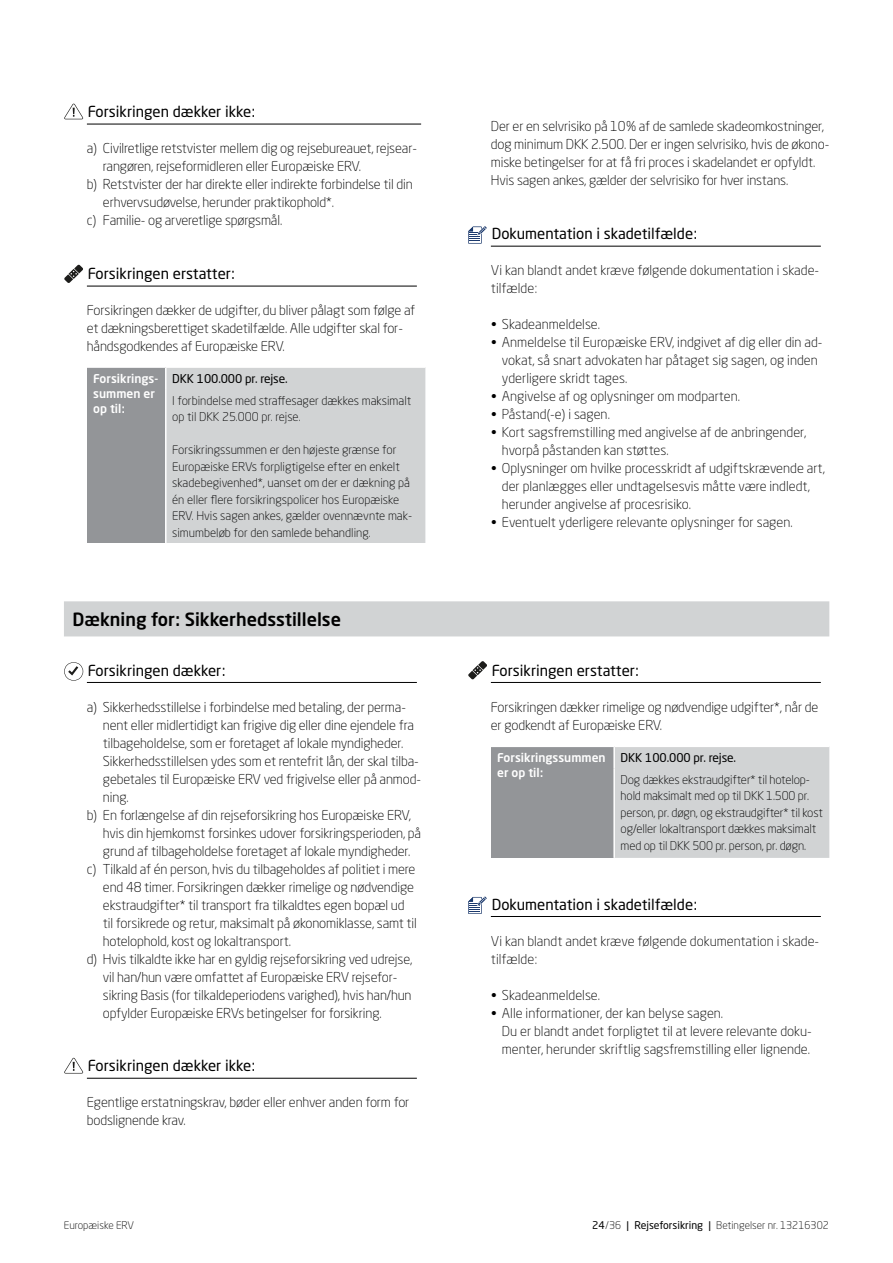
<style>
.page{position:relative;width:893px;height:1263px;background:#fff}
.page>*{position:absolute;margin:0;border:0;box-sizing:border-box;transform-origin:0 0}
.t1{font:500 18px "Neo Sans Pro";color:#000}
.t2{font:15px "Neo Sans W1 G";color:#000}
.t3{font:300 13.5px/18px "Neo Sans W1 G";letter-spacing:-.01em;color:#000}
.t4{font:300 12px/16.5px "Neo Sans W1 G";color:#000}
.t5{font:500 12px/15px "Neo Sans Pro";color:#fff}
.t6{font:12px "Neo Sans W1 G";letter-spacing:-.01em;color:#000}
.t7{font:300 10.5px "Neo Sans W1 G";color:#000}
.s1{font-weight:400}
</style>
<div class="page">
<hr style="left:87px;top:124px;width:334px;height:1px;background:#000">
<hr style="left:87px;top:286px;width:330px;height:1px;background:#000">
<svg style="left:64px;top:104px;width:19px;height:15px"></svg>
<svg style="left:64px;top:265px;width:19px;height:18px"></svg>
<div style="left:87px;top:367px;width:79px;height:176px;background:#939598"></div>
<div style="left:167px;top:368px;width:258px;height:175px;background:#d1d3d4"></div>
<hr style="left:87px;top:366px;width:79px;height:2px;background:#fff">
<hr style="left:165px;top:368px;width:2px;height:21px;background:#fff">
<hr style="left:165px;top:389px;width:2px;height:154px;background:#fff">
<hr style="left:491px;top:246px;width:330px;height:1px;background:#000">
<svg style="left:468px;top:226px;width:19px;height:17px"></svg>
<div style="left:64px;top:601px;width:765px;height:35px;background:#d1d3d4"></div>
<hr style="left:87px;top:682px;width:330px;height:1px;background:#000">
<hr style="left:87px;top:1078px;width:330px;height:1px;background:#000">
<svg style="left:64px;top:662px;width:19px;height:19px"></svg>
<svg style="left:64px;top:1058px;width:19px;height:15px"></svg>
<hr style="left:491px;top:682px;width:330px;height:1px;background:#000">
<hr style="left:491px;top:916px;width:330px;height:1px;background:#000">
<svg style="left:468px;top:661px;width:19px;height:18px"></svg>
<div style="left:491px;top:746px;width:123px;height:112px;background:#939598"></div>
<div style="left:615px;top:747px;width:214px;height:111px;background:#d1d3d4"></div>
<hr style="left:491px;top:745px;width:123px;height:2px;background:#fff">
<hr style="left:613px;top:747px;width:2px;height:21px;background:#fff">
<hr style="left:613px;top:768px;width:2px;height:90px;background:#fff">
<svg style="left:468px;top:896px;width:19px;height:18px"></svg>
<p class="t2" style="left:88px;top:103px;width:169px">Forsikringen dækker ikke:</p>
<p class="t3" style="left:87px;top:139px;width:332px">a) Civilretlige retstvister mellem dig og rejsebureauet, rejsear-</p>
<p class="t3" style="left:103px;top:157px;width:260px">rangøren, rejseformidleren eller Europæiske ERV.</p>
<p class="t3" style="left:87px;top:175px;width:327px">b) Retstvister der har direkte eller indirekte forbindelse til din</p>
<p class="t3" style="left:103px;top:193px;width:233px">erhvervsudøvelse, herunder praktikophold*.</p>
<p class="t3" style="left:87px;top:211px;width:197px">c) Familie- og arveretlige spørgsmål.</p>
<p class="t2" style="left:88px;top:265px;width:149px">Forsikringen erstatter:</p>
<p class="t3" style="left:87px;top:301px;width:330px">Forsikringen dækker de udgifter, du bliver pålagt som følge af et dækningsberettiget skadetilfælde. Alle udgifter skal for&shy;håndsgodkendes af Europæiske ERV.</p>
<p class="t5" style="left:93px;top:370px;width:66px">Forsikrings&shy;summen er op til:</p>
<p class="t6" style="left:172px;top:371px;width:117px">DKK 100.000 pr. rejse.</p>
<p class="t4" style="left:172px;top:392px;width:241px">I forbindelse med straffesager dækkes maksimalt op til DKK 25.000 pr. rejse.</p>
<p class="t4" style="left:172px;top:441px;width:242px">Forsikringssummen er den højeste grænse for Europæiske ERVs forpligtigelse efter en enkelt skadebegivenhed*, uanset om der er dækning på én eller flere forsikringspolicer hos Europæiske ERV. Hvis sagen ankes, gælder ovennævnte mak&shy;simumbeløb for den samlede behandling.</p>
<h1 class="t1" style="left:72px;top:608px;width:270px">Dækning for: Sikkerhedsstillelse</h1>
<p class="t2" style="left:88px;top:661px;width:139px">Forsikringen dækker:</p>
<p class="t3" style="left:87px;top:698px;width:321px">a) Sikkerhedsstillelse i forbindelse med betaling, der perma-</p>
<p class="t3" style="left:103px;top:716px;width:312px">nent eller midlertidigt kan frigive dig eller dine ejendele fra</p>
<p class="t3" style="left:103px;top:734px;width:302px">tilbageholdelse, som er foretaget af lokale myndigheder.</p>
<p class="t3" style="left:103px;top:752px;width:317px">Sikkerhedsstillelsen ydes som et rentefrit lån, der skal tilba-</p>
<p class="t3" style="left:103px;top:770px;width:320px">gebetales til Europæiske ERV ved frigivelse eller på anmod-</p>
<p class="t3" style="left:103px;top:787px;width:27px">ning.</p>
<p class="t3" style="left:87px;top:805px;width:326px">b) En forlængelse af din rejseforsikring hos Europæiske ERV,</p>
<p class="t3" style="left:103px;top:823px;width:320px">hvis din hjemkomst forsinkes udover forsikringsperioden, på</p>
<p class="t3" style="left:103px;top:841px;width:309px">grund af tilbageholdelse foretaget af lokale myndigheder.</p>
<p class="t3" style="left:87px;top:859px;width:330px">c) Tilkald af én person, hvis du tilbageholdes af politiet i mere</p>
<p class="t3" style="left:103px;top:877px;width:313px">end 48 timer. Forsikringen dækker rimelige og nødvendige</p>
<p class="t3" style="left:103px;top:895px;width:303px">ekstraudgifter* til transport fra tilkaldtes egen bopæl ud</p>
<p class="t3" style="left:103px;top:913px;width:316px">til forsikrede og retur, maksimalt på økonomiklasse, samt til</p>
<p class="t3" style="left:103px;top:931px;width:190px">hotelophold, kost og lokaltransport.</p>
<p class="t3" style="left:87px;top:949px;width:327px">d) Hvis tilkaldte ikke har en gyldig rejseforsikring ved udrejse,</p>
<p class="t3" style="left:103px;top:967px;width:296px">vil han/hun være omfattet af Europæiske ERV rejsefor-</p>
<p class="t3" style="left:103px;top:985px;width:310px">sikring Basis (for tilkaldeperiodens varighed), hvis han/hun</p>
<p class="t3" style="left:103px;top:1003px;width:280px">opfylder Europæiske ERVs betingelser for forsikring.</p>
<p class="t2" style="left:88px;top:1057px;width:169px">Forsikringen dækker ikke:</p>
<p class="t3" style="left:87px;top:1093px;width:324px">Egentlige erstatningskrav, bøder eller enhver anden form for bodslignende krav.</p>
<p class="t3" style="left:491px;top:117px;width:340px">Der er en selvrisiko på 10% af de samlede skadeomkostninger, dog minimum DKK 2.500. Der er ingen selvrisiko, hvis de økono&shy;miske betingelser for at få fri proces i skadelandet er opfyldt.<br>Hvis sagen ankes, gælder der selvrisiko for hver instans.</p>
<p class="t2" style="left:492px;top:225px;width:207px">Dokumentation i skadetilfælde:</p>
<p class="t3" style="left:491px;top:261px;width:330px">Vi kan blandt andet kræve følgende dokumentation i skade&shy;tilfælde:</p>
<p class="t3" style="left:491px;top:315px;width:110px">• Skadeanmeldelse.</p>
<p class="t3" style="left:502px;top:333px;width:322px;text-indent:-11px">• Anmeldelse til Europæiske ERV, indgivet af dig eller din ad&shy;vokat, så snart advokaten har påtaget sig sagen, og inden yderligere skridt tages.</p>
<p class="t3" style="left:491px;top:387px;width:250px">• Angivelse af og oplysninger om modparten.</p>
<p class="t3" style="left:491px;top:405px;width:120px">• Påstand(-e) i sagen.</p>
<p class="t3" style="left:502px;top:423px;width:306px;text-indent:-11px">• Kort sagsfremstilling med angivelse af de anbringender, hvorpå påstanden kan støttes.</p>
<p class="t3" style="left:502px;top:459px;width:325px;text-indent:-11px">• Oplysninger om hvilke processkridt af udgiftskrævende art, der planlægges eller undtagelsesvis måtte være indledt, herunder angivelse af procesrisiko.</p>
<p class="t3" style="left:491px;top:513px;width:303px">• Eventuelt yderligere relevante oplysninger for sagen.</p>
<p class="t2" style="left:492px;top:661px;width:149px">Forsikringen erstatter:</p>
<p class="t3" style="left:491px;top:698px;width:329px">Forsikringen dækker rimelige og nødvendige udgifter*, når de er godkendt af Europæiske ERV.</p>
<p class="t5" style="left:497px;top:750px;width:110px">Forsikringssummen er op til:</p>
<p class="t6" style="left:621px;top:750px;width:117px">DKK 100.000 pr. rejse.</p>
<p class="t4" style="left:621px;top:771px;width:204px">Dog dækkes ekstraudgifter* til hotelop&shy;hold maksimalt med op til DKK 1.500 pr. person, pr. døgn, og ekstraudgifter* til kost og/eller lokaltransport dækkes maksimalt med op til DKK 500 pr. person, pr. døgn.</p>
<p class="t2" style="left:492px;top:895px;width:207px">Dokumentation i skadetilfælde:</p>
<p class="t3" style="left:491px;top:932px;width:330px">Vi kan blandt andet kræve følgende dokumentation i skade&shy;tilfælde:</p>
<p class="t3" style="left:491px;top:986px;width:110px">• Skadeanmeldelse.</p>
<p class="t3" style="left:502px;top:1004px;width:311px;text-indent:-11px">• Alle informationer, der kan belyse sagen.<br>Du er blandt andet forpligtet til at levere relevante doku&shy;menter, herunder skriftlig sagsfremstilling eller lignende.</p>
<p class="t7" style="left:64px;top:1219px;width:72px">Europæiske ERV</p>
<p class="t7" style="left:592px;top:1219px;width:238px"><span class="s1">24</span>/36 <span class="s1">| Rejseforsikring |</span> Betingelser nr. 13216302</p>
</div>
